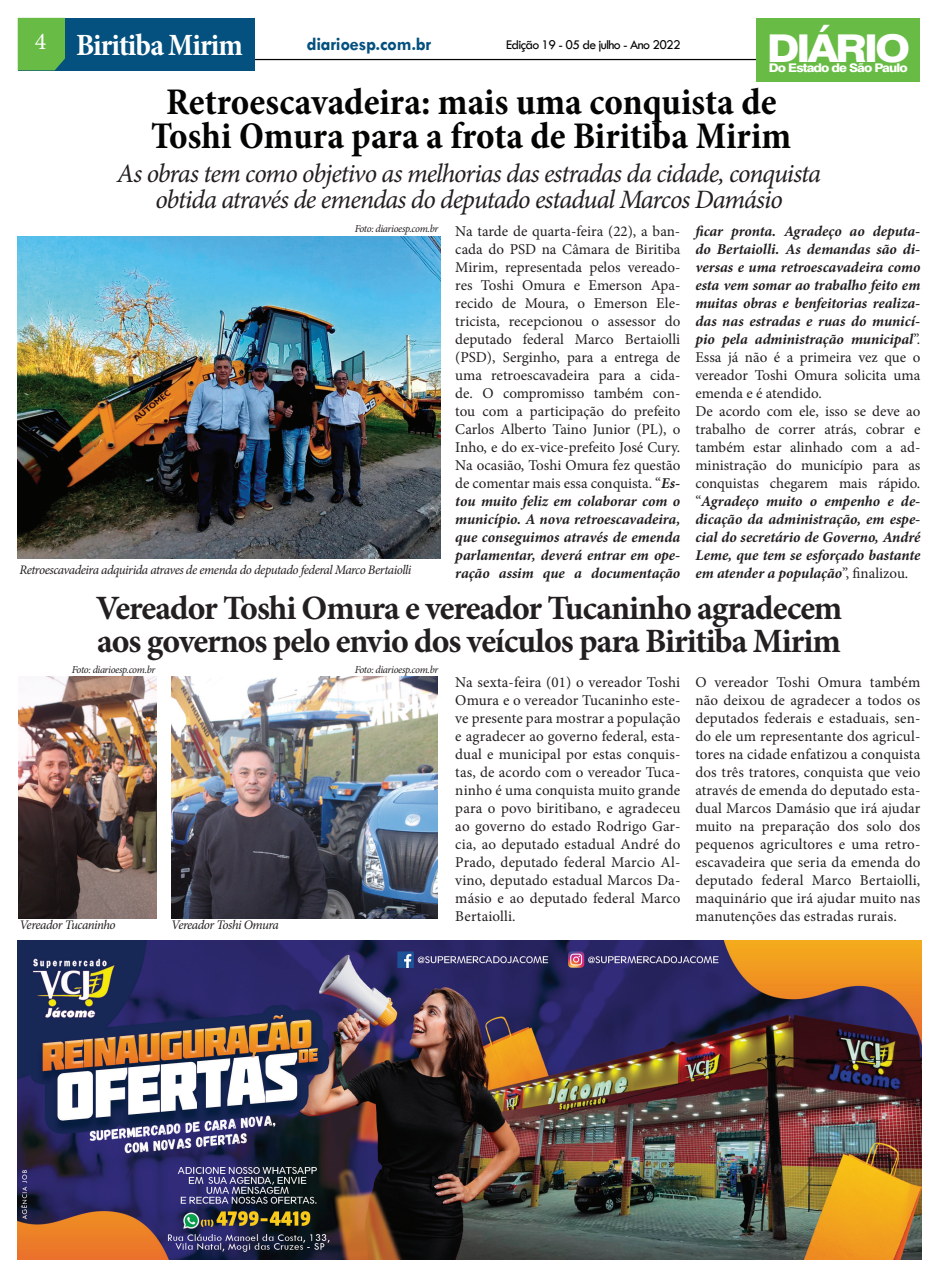
<style>
.page{position:relative;width:939px;height:1276px;background:#fff}
.page>*{position:absolute;margin:0;border:0;box-sizing:border-box;transform-origin:0 0}
.t1{font:800 38.38px "Swiss 721 BT";letter-spacing:-.08em;color:#fff;scale:1.14 1}
.t2{font:700 condensed 38px/33.5px "Minion Pro";color:#040503;text-align:center}
.t3{font:700 34.12px/32.5px "Minion Pro";letter-spacing:-.03em;color:#231f20}
.t4{font:700 condensed 31.25px "Minion Pro";letter-spacing:-.03em;color:#fff}
.t5{font:italic 26.5px/26.2px "Minion Pro";letter-spacing:-.035em;color:#231f20;text-align:center}
.t6{font:24px "Minion Pro";color:#fff}
.t7{font:700 18.75px "Tw Cen";letter-spacing:-.02em;color:#04507e}
.t8{font:15px/18px "Minion Pro";letter-spacing:.005em;color:#231f20;text-align:justify}
.t9{font:italic 700 15px/18px "Minion Pro";letter-spacing:-.005em;color:#231f20}
.t10{font:13.75px "Tw Cen";letter-spacing:-.05em;color:#040503}
.t11{font:italic 13.12px "Minion Pro";letter-spacing:-.035em;color:#231f20}
.t12{font:800 12px "Swiss 721 BT";letter-spacing:-.07em;color:#fff;scale:1.11 1}
.t13{font:italic 10.5px "Minion Pro";letter-spacing:-.04em;color:#231f20}
.s1{font-weight:700;font-style:italic}
.s2{font-weight:400;font-style:normal}
</style>
<div class="page">
<hr style="left:87px;top:59px;width:807px;height:1px;background:#040503">
<div style="left:756px;top:18px;width:163px;height:64px;background:#68bc45"></div>
<div style="left:19px;top:18px;width:236px;height:52px;background:#04507e"></div>
<div style="left:18px;top:18px;width:47px;height:52px;background:#68bc45"></div>
<img style="left:171px;top:677px;width:266px;height:241px">
<img style="left:19px;top:677px;width:138px;height:241px">
<img style="left:18px;top:237px;width:423px;height:321px">
<img style="left:18px;top:940px;width:903px;height:319px">
<h3 class="t6" style="left:35px;top:25px;width:13px">4</h3>
<h3 class="t4" style="left:76px;top:23px;width:168px">Biritiba Mirim</h3>
<p class="t7" style="left:307px;top:32px;width:126px">diarioesp.com.br</p>
<p class="t10" style="left:506px;top:37px;width:176px">Edição 19 - 05 de julho - Ano 2022</p>
<h1 class="t1" style="left:767px;top:25px;width:127px">DIÁRIO</h1>
<p class="t12" style="left:769px;top:60px;width:127px">Do Estado de São Paulo</p>
<h2 class="t2" style="left:151px;top:85px;width:641px">Retroescavadeira: mais uma conquista de<br>Toshi Omura para a frota de Biritiba Mirim</h2>
<h3 class="t5" style="left:117px;top:160px;width:706px">As obras tem como objetivo as melhorias das estradas da cidade, conquista obtida através de emendas do deputado estadual Marcos Damásio</h3>
<p class="t13" style="left:355px;top:222px;width:85px">Foto: diarioesp.com.br</p>
<p class="t11" style="left:19px;top:561px;width:393px">Retroescavadeira adquirida atraves de emenda do deputado federal Marco Bertaiolli</p>
<p class="t8" style="left:455px;top:222px;width:227px">Na tarde de quarta-feira (22), a ban&shy;cada do PSD na Câmara de Biritiba Mirim, representada pelos vereado&shy;res Toshi Omura e Emerson Apa&shy;recido de Moura, o Emerson Ele&shy;tricista, recepcionou o assessor do deputado federal Marco Bertaiolli (PSD), Serginho, para a entrega de uma retroescavadeira para a cida&shy;de. O compromisso também con&shy;tou com a participação do prefeito Carlos Alberto Taino Junior (PL), o Inho, e do ex-vice-prefeito José Cury.<br>Na ocasião, Toshi Omura fez questão de comentar mais essa conquista. “<span class="s1">Es&shy;tou muito feliz em colaborar com o município. A nova retroescavadeira, que conseguimos através de emenda parlamentar, deverá entrar em ope&shy;ração assim que a documentação</span></p>
<p class="t9" style="left:695px;top:223px;width:227px">ficar pronta. Agradeço ao deputa&shy;do Bertaiolli. As demandas são di&shy;versas e uma retroescavadeira como esta vem somar ao trabalho feito em muitas obras e benfeitorias realiza&shy;das nas estradas e ruas do municí&shy;pio pela administração municipal<span class="s2">”.<br>Essa já não é a primeira vez que o vereador Toshi Omura solicita uma emenda e é atendido.<br>De acordo com ele, isso se deve ao trabalho de correr atrás, cobrar e também estar alinhado com a ad&shy;ministração do município para as conquistas chegarem mais rápido. “</span>Agradeço muito o empenho e de&shy;dicação da administração, em espe&shy;cial do secretário de Governo, André Leme, que tem se esforçado bastante em atender a população<span class="s2">”, finalizou.</span></p>
<h3 class="t3" style="left:96px;top:592px;width:748px">Vereador Toshi Omura e vereador Tucaninho agradecem aos governos pelo envio dos veículos para Biritiba Mirim</h3>
<p class="t13" style="left:72px;top:663px;width:85px">Foto: diarioesp.com.br</p>
<p class="t13" style="left:355px;top:663px;width:85px">Foto: diarioesp.com.br</p>
<p class="t11" style="left:19px;top:916px;width:98px">Vereador Tucaninho</p>
<p class="t11" style="left:171px;top:916px;width:109px">Vereador Toshi Omura</p>
<p class="t8" style="left:455px;top:673px;width:227px">Na sexta-feira (01) o vereador Toshi Omura e o vereador Tucaninho este&shy;ve presente para mostrar a população e agradecer ao governo federal, esta&shy;dual e municipal por estas conquis&shy;tas, de acordo com o vereador Tuca&shy;ninho é uma conquista muito grande para o povo biritibano, e agradeceu ao governo do estado Rodrigo Gar&shy;cia, ao deputado estadual André do Prado, deputado federal Marcio Al&shy;vino, deputado estadual Marcos Da&shy;másio e ao deputado federal Marco Bertaiolli.</p>
<p class="t8" style="left:695px;top:673px;width:227px">O vereador Toshi Omura também não deixou de agradecer a todos os deputados federais e estaduais, sen&shy;do ele um representante dos agricul&shy;tores na cidade enfatizou a conquista dos três tratores, conquista que veio através de emenda do deputado esta&shy;dual Marcos Damásio que irá ajudar muito na preparação dos solo dos pequenos agricultores e uma retro&shy;escavadeira que seria da emenda do deputado federal Marco Bertaiolli, maquinário que irá ajudar muito nas manutenções das estradas rurais.</p>
</div>
